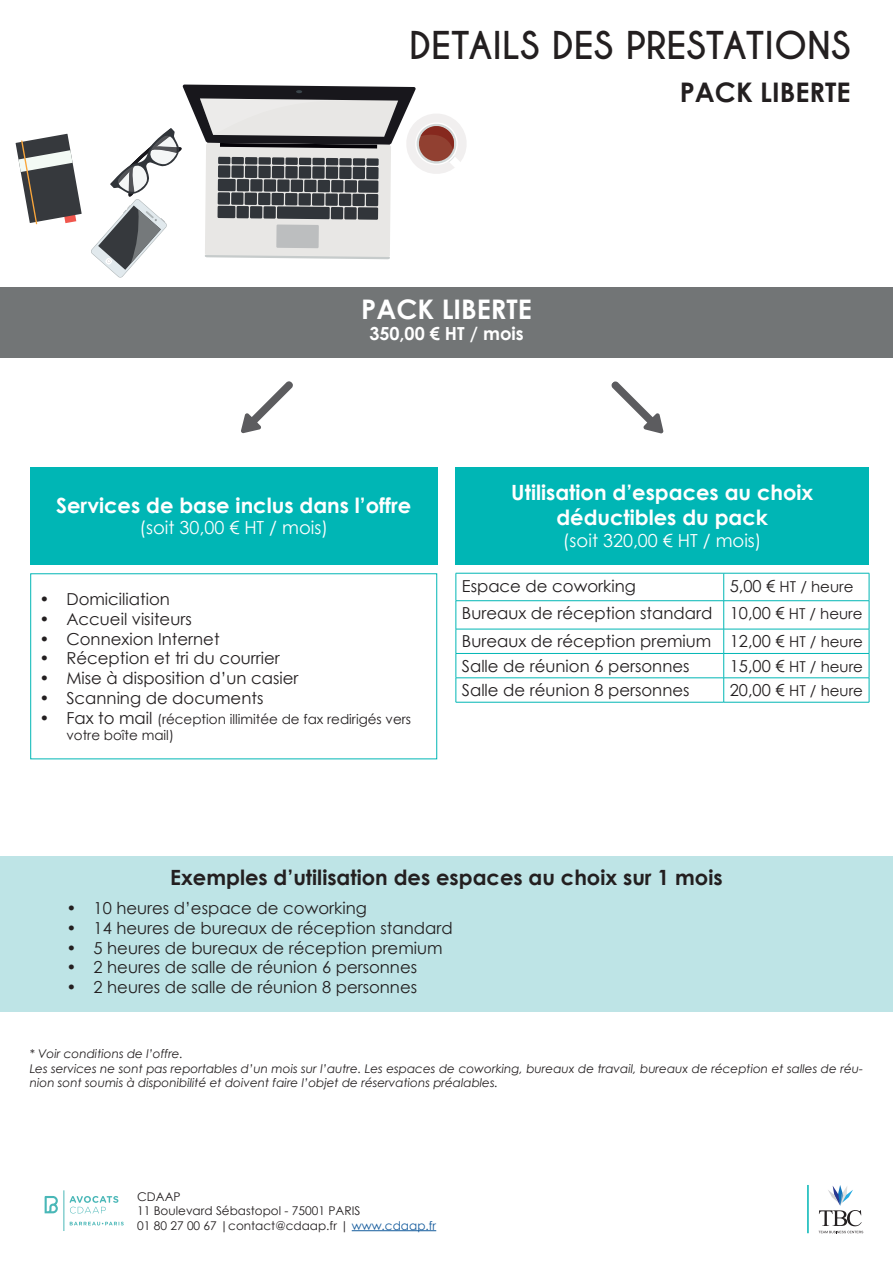
<style>
.page{position:relative;width:893px;height:1263px;background:#fff}
.page>*{position:absolute;margin:0;border:0;box-sizing:border-box;transform-origin:0 0}
.t1{font:700 36px "Caviar Dreams";color:#231f20}
.t2{font:700 27px "Century Gothic";color:#231f20}
.t3{font:700 27px "Century Gothic";color:#fff}
.t4{font:700 21px/25.2px "Century Gothic";color:#fff;text-align:center}
.t5{font:700 21px "Century Gothic";color:#231f20}
.t6{font:18px "Century Gothic";color:#fff}
.t7{font:700 18px "Century Gothic";color:#fff}
.t8{font:16.5px/28.3px "Century Gothic";color:#231f20}
.t9{font:15px "Century Gothic";color:#231f20}
.t10{font:13.5px/16.2px "Century Gothic";color:#231f20}
.t11{font:italic 12px/14.4px "Century Gothic";color:#231f20}
.t12{font:12px/14.4px "Century Gothic";color:#231f20}
.s1{font-size:16.5px}
.s2{font-size:15px}
.s3{color:#175d9e}
</style>
<div class="page">
<div style="left:0;top:856px;width:893px;height:156px;background:#bee4e6"></div>
<svg style="left:91px;top:84px;width:375px;height:194px"></svg>
<svg style="left:16px;top:134px;width:66px;height:90px"></svg>
<hr style="left:456px;top:573px;width:268px;height:1px;background:#00b6b5">
<hr style="left:724px;top:573px;width:145px;height:1px;background:#00b6b5">
<hr style="left:456px;top:600px;width:268px;height:1px;background:#00b6b5">
<hr style="left:724px;top:600px;width:145px;height:1px;background:#00b6b5">
<hr style="left:456px;top:629px;width:268px;height:1px;background:#00b6b5">
<hr style="left:724px;top:629px;width:145px;height:1px;background:#00b6b5">
<hr style="left:456px;top:653px;width:268px;height:1px;background:#00b6b5">
<hr style="left:724px;top:653px;width:145px;height:1px;background:#00b6b5">
<hr style="left:456px;top:677px;width:268px;height:1px;background:#00b6b5">
<svg style="left:456px;top:573px;width:1px;height:129px"></svg>
<hr style="left:724px;top:677px;width:145px;height:1px;background:#00b6b5">
<svg style="left:723px;top:573px;width:1px;height:129px"></svg>
<svg style="left:869px;top:573px;width:1px;height:129px"></svg>
<hr style="left:456px;top:702px;width:268px;height:1px;background:#00b6b5">
<hr style="left:724px;top:702px;width:145px;height:1px;background:#00b6b5">
<div style="left:456px;top:467px;width:413px;height:97px;background:#00b6b5"></div>
<div style="left:30px;top:467px;width:407px;height:97px;background:#00b6b5"></div>
<div style="left:0;top:288px;width:893px;height:70px;background:#727576"></div>
<svg style="left:611px;top:381px;width:53px;height:53px"></svg>
<svg style="left:241px;top:381px;width:52px;height:52px"></svg>
<svg style="left:819px;top:1185px;width:44px;height:48px"></svg>
<hr style="left:352px;top:1230px;width:84px;height:1px;background:#175d9e">
<hr style="left:807px;top:1185px;width:2px;height:48px;background:#00b6b5">
<svg style="left:45px;top:1196px;width:13px;height:17px"></svg>
<svg style="left:70px;top:1222px;width:54px;height:3px"></svg>
<svg style="left:70px;top:1196px;width:48px;height:17px"></svg>
<hr style="left:64px;top:1190px;width:1px;height:41px;background:#49b7b7">
<h1 class="t1" style="left:409px;top:24px;width:443px">DETAILS DES PRESTATIONS</h1>
<h2 class="t2" style="left:680px;top:72px;width:172px">PACK LIBERTE</h2>
<h2 class="t3" style="left:361px;top:288px;width:172px">PACK LIBERTE</h2>
<p class="t7" style="left:369px;top:320px;width:156px">350,00 € HT / mois</p>
<p class="t4" style="left:56px;top:491px;width:356px">Services de base inclus dans l’offre</p>
<p class="t6" style="left:139px;top:515px;width:190px">(soit 30,00 € HT / mois)</p>
<p class="t8" style="left:39px;top:585px;width:132px">• Domiciliation</p>
<p class="t8" style="left:39px;top:604px;width:154px">• Accueil visiteurs</p>
<p class="t8" style="left:39px;top:624px;width:182px">• Connexion Internet</p>
<p class="t8" style="left:39px;top:644px;width:242px">• Réception et tri du courrier</p>
<p class="t8" style="left:39px;top:664px;width:261px">• Mise à disposition d’un casier</p>
<p class="t8" style="left:39px;top:684px;width:226px">• Scanning de documents</p>
<p class="t10" style="left:66px;top:711px;width:346px;text-indent:-27px"><span class="s1">• Fax to mail</span> (réception illimitée de fax redirigés vers votre boîte mail)</p>
<p class="t4" style="left:511px;top:479px;width:303px">Utilisation d’espaces au choix déductibles du pack</p>
<p class="t6" style="left:563px;top:528px;width:200px">(soit 320,00 € HT / mois)</p>
<p class="t8" style="left:462px;top:571px;width:176px">Espace de coworking</p>
<p class="t9" style="left:730px;top:576px;width:125px"><span class="s1">5,00 €</span> HT / heure</p>
<p class="t8" style="left:462px;top:599px;width:403px">Bureaux de réception standard 10,00 € <span class="s2">HT / heure<br></span>Bureaux de réception premium 12,00 € <span class="s2">HT / heure</span></p>
<p class="t8" style="left:462px;top:651px;width:229px">Salle de réunion 6 personnes</p>
<p class="t9" style="left:730px;top:656px;width:135px"><span class="s1">15,00 €</span> HT / heure</p>
<p class="t8" style="left:462px;top:676px;width:229px">Salle de réunion 8 personnes</p>
<p class="t9" style="left:730px;top:680px;width:135px"><span class="s1">20,00 €</span> HT / heure</p>
<p class="t5" style="left:170px;top:861px;width:554px">Exemples d’utilisation des espaces au choix sur 1 mois</p>
<p class="t8" style="left:67px;top:893px;width:302px">• 10 heures d’espace de coworking</p>
<p class="t8" style="left:67px;top:913px;width:388px">• 14 heures de bureaux de réception standard</p>
<p class="t8" style="left:67px;top:933px;width:378px">• 5 heures de bureaux de réception premium</p>
<p class="t8" style="left:67px;top:953px;width:352px">• 2 heures de salle de réunion 6 personnes</p>
<p class="t8" style="left:67px;top:973px;width:352px">• 2 heures de salle de réunion 8 personnes</p>
<p class="t11" style="left:30px;top:1046px;width:835px">* Voir conditions de l’offre.<br>Les services ne sont pas reportables d’un mois sur l’autre. Les espaces de coworking, bureaux de travail, bureaux de réception et salles de réu&shy;nion sont soumis à disponibilité et doivent faire l’objet de réservations préalables.</p>
<p class="t12" style="left:137px;top:1189px;width:301px">CDAAP<br>11 Boulevard Sébastopol - 75001 PARIS<br>01 80 27 00 67 |contact@cdaap.fr | <span class="s3">www.cdaap.fr</span></p>
</div>
